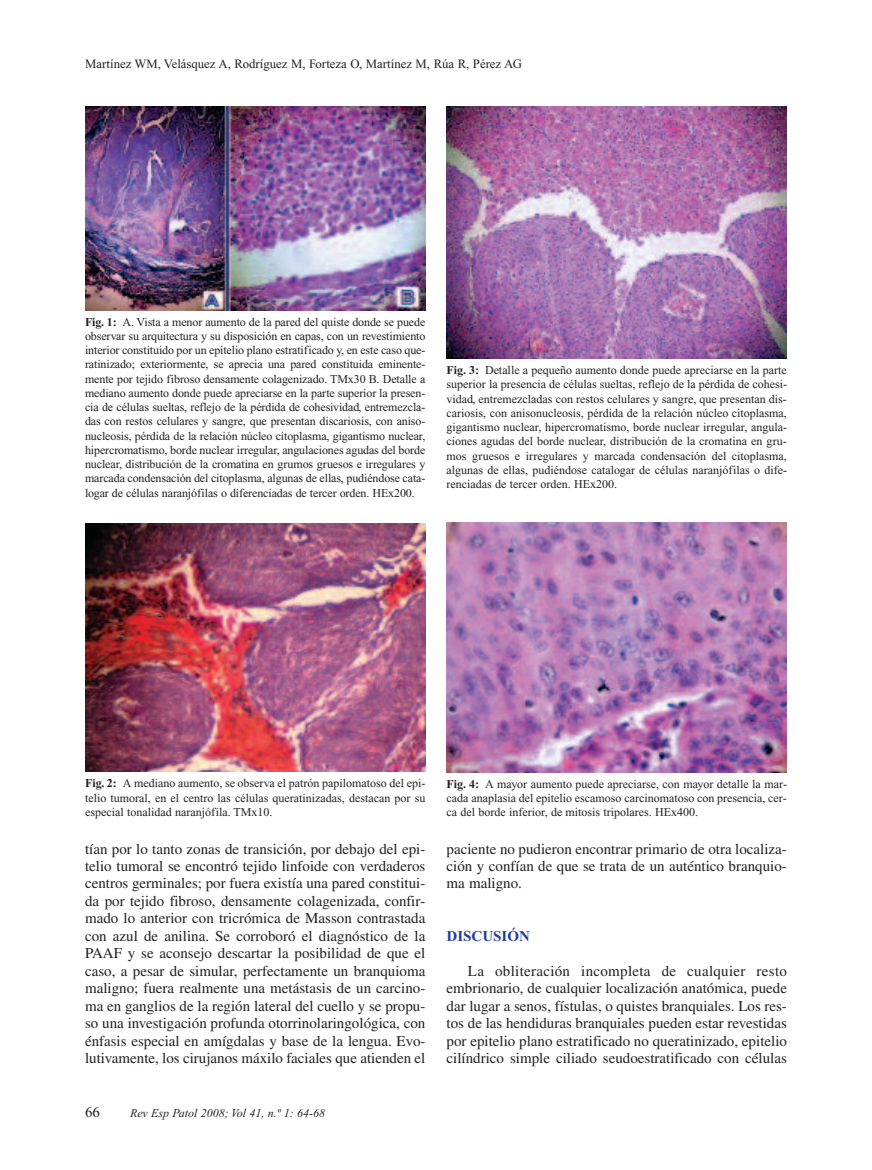
<style>
.page{position:relative;width:872px;height:1170px;background:#fff}
.page>*{position:absolute;margin:0;border:0;box-sizing:border-box;transform-origin:0 0}
.t1{font:15px/17.4px "Times";color:#231f20;text-align:justify}
.t2{font:700 15px "Times New Roman";color:#223f99}
.t3{font:15px "Times New Roman";color:#231f20}
.t4{font:12.75px "Times New Roman";color:#231f20}
.t5{font:12px/14.2px "Times New Roman";color:#231f20;text-align:justify}
.t6{font:italic 12px "Times New Roman";color:#231f20}
.s1{font-weight:700}
</style>
<div class="page">
<img style="left:85px;top:106px;width:340px;height:204px">
<img style="left:446px;top:106px;width:341px;height:252px">
<img style="left:85px;top:523px;width:340px;height:248px">
<img style="left:446px;top:523px;width:341px;height:249px">
<p class="t4" style="left:85px;top:60px;width:438px">Martínez WM, Velásquez A, Rodríguez M, Forteza O, Martínez M, Rúa R, Pérez AG</p>
<p class="t5" style="left:85px;top:315px;width:342px"><span class="s1">Fig. 1:</span> A. Vista a menor aumento de la pared del quiste donde se puede observar su arquitectura y su disposición en capas, con un revestimiento interior constituido por un epitelio plano estratificado y, en este caso que&shy;ratinizado; exteriormente, se aprecia una pared constituida eminente&shy;mente por tejido fibroso densamente colagenizado. TMx30 B. Detalle a mediano aumento donde puede apreciarse en la parte superior la presen&shy;cia de células sueltas, reflejo de la pérdida de cohesividad, entremezcla&shy;das con restos celulares y sangre, que presentan discariosis, con aniso&shy;nucleosis, pérdida de la relación núcleo citoplasma, gigantismo nuclear, hipercromatismo, borde nuclear irregular, angulaciones agudas del borde nuclear, distribución de la cromatina en grumos gruesos e irregulares y marcada condensación del citoplasma, algunas de ellas, pudiéndose cata&shy;logar de células naranjófilas o diferenciadas de tercer orden. HEx200.</p>
<p class="t5" style="left:446px;top:364px;width:342px"><span class="s1">Fig. 3:</span> Detalle a pequeño aumento donde puede apreciarse en la parte superior la presencia de células sueltas, reflejo de la pérdida de cohesi&shy;vidad, entremezcladas con restos celulares y sangre, que presentan dis&shy;cariosis, con anisonucleosis, pérdida de la relación núcleo citoplasma, gigantismo nuclear, hipercromatismo, borde nuclear irregular, angula&shy;ciones agudas del borde nuclear, distribución de la cromatina en gru&shy;mos gruesos e irregulares y marcada condensación del citoplasma, algunas de ellas, pudiéndose catalogar de células naranjófilas o dife&shy;renciadas de tercer orden. HEx200.</p>
<p class="t5" style="left:85px;top:777px;width:342px"><span class="s1">Fig. 2:</span> A mediano aumento, se observa el patrón papilomatoso del epi&shy;telio tumoral, en el centro las células queratinizadas, destacan por su especial tonalidad naranjófila. TMx10.</p>
<p class="t5" style="left:446px;top:777px;width:342px"><span class="s1">Fig. 4:</span> A mayor aumento puede apreciarse, con mayor detalle la mar&shy;cada anaplasia del epitelio escamoso carcinomatoso con presencia, cer&shy;ca del borde inferior, de mitosis tripolares. HEx400.</p>
<p class="t1" style="left:85px;top:841px;width:342px">tían por lo tanto zonas de transición, por debajo del epi&shy;telio tumoral se encontró tejido linfoide con verdaderos centros germinales; por fuera existía una pared constitui&shy;da por tejido fibroso, densamente colagenizada, confir&shy;mado lo anterior con tricrómica de Masson contrastada con azul de anilina. Se corroboró el diagnóstico de la PAAF y se aconsejo descartar la posibilidad de que el caso, a pesar de simular, perfectamente un branquioma maligno; fuera realmente una metástasis de un carcino&shy;ma en ganglios de la región lateral del cuello y se propu&shy;so una investigación profunda otorrinolaringológica, con énfasis especial en amígdalas y base de la lengua. Evo&shy;lutivamente, los cirujanos máxilo faciales que atienden el</p>
<p class="t1" style="left:446px;top:841px;width:342px">paciente no pudieron encontrar primario de otra localiza&shy;ción y confían de que se trata de un auténtico branquio&shy;ma maligno.</p>
<p class="t2" style="left:446px;top:930px;width:85px">DISCUSIÓN</p>
<p class="t1" style="left:446px;top:963px;width:342px;text-indent:21px">La obliteración incompleta de cualquier resto embrionario, de cualquier localización anatómica, puede dar lugar a senos, fístulas, o quistes branquiales. Los res&shy;tos de las hendiduras branquiales pueden estar revestidas por epitelio plano estratificado no queratinizado, epitelio cilíndrico simple ciliado seudoestratificado con células</p>
<p class="t3" style="left:85px;top:1106px;width:16px">66</p>
<p class="t6" style="left:130px;top:1108px;width:197px">Rev Esp Patol 2008; Vol 41, n.º 1: 64-68</p>
</div>
